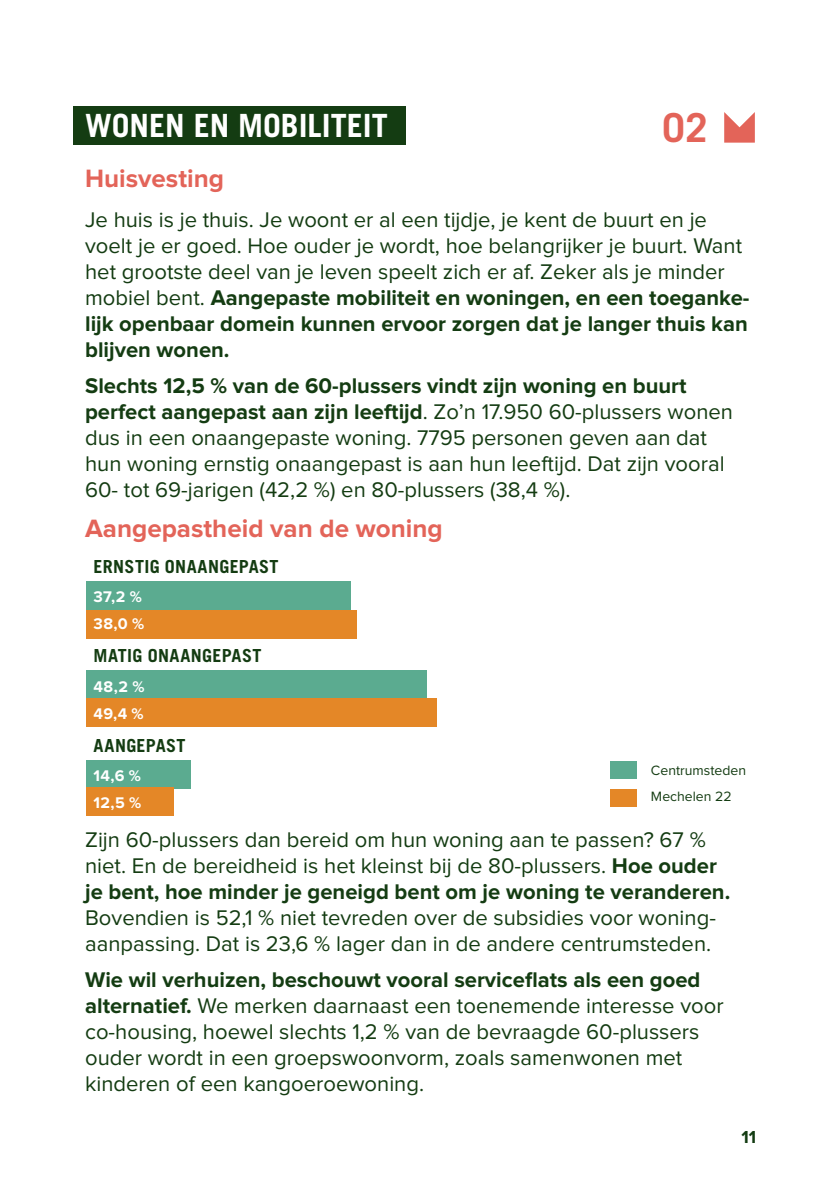
<style>
.page{position:relative;width:840px;height:1191px;background:#fff}
.page>*{position:absolute;margin:0;border:0;box-sizing:border-box;transform-origin:0 0}
.t1{font:700 40px "Trade Gothic LT Std";color:#e36459}
.t2{font:700 32px "Trade Gothic LT Std";color:#fff}
.t3{font:700 26px "Proxima Nova";color:#e36459}
.t4{font:22px/26px "Proxima Nova";color:#143c12}
.t5{font:700 18px "Trade Gothic";letter-spacing:.02em;color:#143c12}
.t6{font:700 18px "Proxima Nova";color:#133c12}
.t7{font:700 16px/26.8px "Proxima Nova";letter-spacing:.015em;color:#fff}
.t8{font:14px/26px "Proxima Nova";color:#143c12}
.s1{font-weight:700}
</style>
<div class="page">
<div style="left:74px;top:106px;width:331px;height:39px;background:#143c12"></div>
<svg style="left:724px;top:112px;width:30px;height:31px"></svg>
<div style="left:86px;top:581px;width:264px;height:29px;background:#5bab90"></div>
<div style="left:609px;top:761px;width:27px;height:17px;background:#5bab90"></div>
<div style="left:609px;top:789px;width:27px;height:17px;background:#e48727"></div>
<div style="left:86px;top:670px;width:340px;height:28px;background:#5bab90"></div>
<div style="left:86px;top:760px;width:104px;height:28px;background:#5bab90"></div>
<div style="left:86px;top:610px;width:270px;height:28px;background:#e48727"></div>
<div style="left:86px;top:698px;width:350px;height:29px;background:#e48727"></div>
<div style="left:86px;top:787px;width:88px;height:29px;background:#e48727"></div>
<h1 class="t1" style="left:662px;top:103px;width:46px">02</h1>
<h2 class="t2" style="left:85px;top:105px;width:304px">WONEN EN MOBILITEIT</h2>
<p class="t3" style="left:85px;top:163px;width:140px">Huisvesting</p>
<p class="t4" style="left:85px;top:207px;width:665px">Je huis is je thuis. Je woont er al een tijdje, je kent de buurt en je voelt je er goed. Hoe ouder je wordt, hoe belangrijker je buurt. Want het grootste deel van je leven speelt zich er af. Zeker als je minder mobiel bent. <span class="s1">Aangepaste mobiliteit en woningen, en een toeganke&shy;lijk openbaar domein kunnen ervoor zorgen dat je langer thuis kan blijven wonen.</span></p>
<p class="t4" style="left:85px;top:373px;width:649px"><span class="s1">Slechts 12,5 % van de 60-plussers vindt zijn woning en buurt perfect aangepast aan zijn leeftijd</span>. Zo’n 17.950 60-plussers wonen dus in een onaangepaste woning. 7795 personen geven aan dat hun woning ernstig onaangepast is aan hun leeftijd. Dat zijn vooral 60- tot 69-jarigen (42,2 %) en 80-plussers (38,4 %).</p>
<p class="t3" style="left:85px;top:513px;width:359px">Aangepastheid van de woning</p>
<p class="t5" style="left:94px;top:555px;width:186px">ERNSTIG ONAANGEPAST</p>
<p class="t7" style="left:94px;top:584px;width:52px">37,2 %<br>38,0 %</p>
<p class="t5" style="left:94px;top:645px;width:169px">MATIG ONAANGEPAST</p>
<p class="t7" style="left:94px;top:673px;width:52px">48,2 %<br>49,4 %</p>
<p class="t5" style="left:94px;top:734px;width:93px">AANGEPAST</p>
<p class="t7" style="left:94px;top:763px;width:49px">14,6 %<br>12,5 %</p>
<p class="t8" style="left:650px;top:757px;width:97px">Centrumsteden<br>Mechelen 22</p>
<p class="t4" style="left:85px;top:827px;width:646px">Zijn 60-plussers dan bereid om hun woning aan te passen? 67 % niet. En de bereidheid is het kleinst bij de 80-plussers. <span class="s1">Hoe ouder je bent, hoe minder je geneigd bent om je woning te veranderen.</span></p>
<p class="t4" style="left:85px;top:905px;width:632px">Bovendien is 52,1 % niet tevreden over de subsidies voor woning&shy;aanpassing. Dat is 23,6 % lager dan in de andere centrumsteden.</p>
<p class="t4" style="left:85px;top:967px;width:639px"><span class="s1">Wie wil verhuizen, beschouwt vooral serviceflats als een goed alternatief.</span> We merken daarnaast een toenemende interesse voor co-housing, hoewel slechts 1,2 % van de bevraagde 60-plussers ouder wordt in een groepswoonvorm, zoals samenwonen met kinderen of een kangoeroewoning.</p>
<p class="t6" style="left:741px;top:1126px;width:16px">11</p>
</div>
